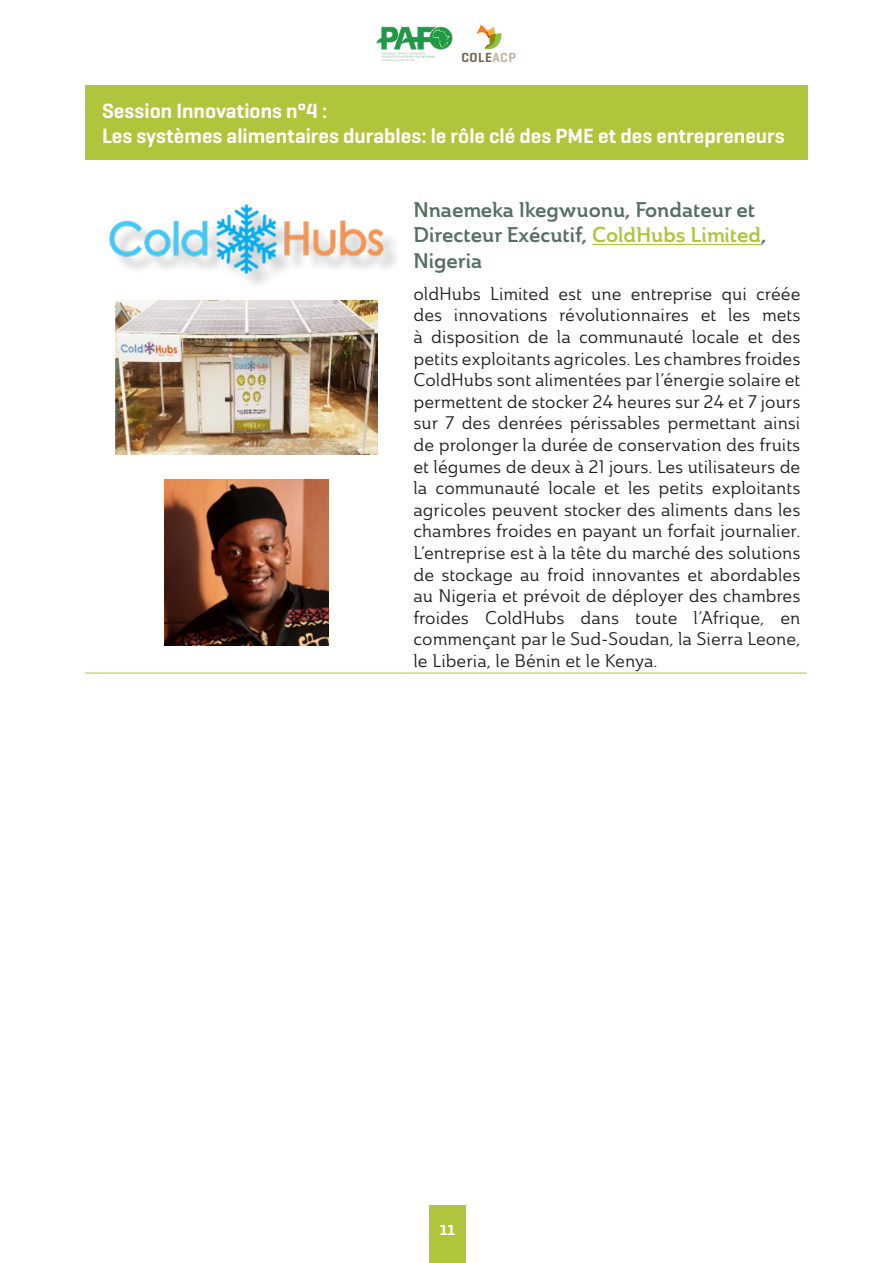
<style>
.page{position:relative;width:893px;height:1263px;background:#fff}
.page>*{position:absolute;margin:0;border:0;box-sizing:border-box;transform-origin:0 0}
.Titre_SOMMAIRE{font:600 21px "Geogrotesque";color:#fff}
._1_1_Titre{font:21px/25.2px "Ainslie Nor Dem";color:#557062}
.Body{font:18px/21.6px "Ainslie Nor Reg";color:#231f20;text-align:justify}
.t1{font:600 15px "Geogrotesque";color:#fff}
.t2{font:600 13.35px "Geogrotesque";letter-spacing:.04em;color:#6e674d}
.s1{color:#c3b49b}
.s2{color:#b0c43c}
</style>
<div class="page">
<svg style="left:477px;top:25px;width:25px;height:24px"></svg>
<img style="left:377px;top:26px;width:76px;height:36px">
<div style="left:429px;top:1205px;width:37px;height:58px;background:#b0c43c"></div>
<div style="left:85px;top:85px;width:723px;height:75px;background:#b0c43c"></div>
<hr style="left:85px;top:673px;width:322px;height:1px;background:#b0c43c">
<hr style="left:407px;top:673px;width:399px;height:1px;background:#b0c43c">
<img style="left:109px;top:204px;width:282px;height:71px">
<img style="left:116px;top:300px;width:261px;height:154px">
<img style="left:164px;top:480px;width:164px;height:166px">
<hr style="left:592px;top:244px;width:169px;height:1px;background:#b0c43c">
<p class="t2" style="left:461px;top:49px;width:56px">COLE<span class="s1">ACP</span></p>
<p class="Titre_SOMMAIRE" style="left:102px;top:98px;width:227px">Session Innovations n°4 :</p>
<p class="Titre_SOMMAIRE" style="left:102px;top:123px;width:684px">Les systèmes alimentaires durables: le rôle clé des PME et des entrepreneurs</p>
<p class="_1_1_Titre" style="left:413px;top:197px;width:354px">Nnaemeka Ikegwuonu, Fondateur et<br>Directeur Exécutif, <span class="s2">ColdHubs Limited</span>,<br>Nigeria</p>
<p class="Body" style="left:413px;top:283px;width:388px">oldHubs Limited est une entreprise qui créée des innovations révolutionnaires et les mets à disposition de la communauté locale et des petits exploitants agricoles. Les chambres froides ColdHubs sont alimentées par l’énergie solaire et permettent de stocker 24 heures sur 24 et 7 jours sur 7 des denrées périssables permettant ainsi de prolonger la durée de conservation des fruits et légumes de deux à 21 jours. Les utilisateurs de la communauté locale et les petits exploitants agricoles peuvent stocker des aliments dans les chambres froides en payant un forfait journalier.<br>L’entreprise est à la tête du marché des solutions de stockage au froid innovantes et abordables au Nigeria et prévoit de déployer des chambres froides ColdHubs dans toute l’Afrique, en commençant par le Sud-Soudan, la Sierra Leone, le Liberia, le Bénin et le Kenya.</p>
<p class="t1" style="left:440px;top:1220px;width:17px">11</p>
</div>
